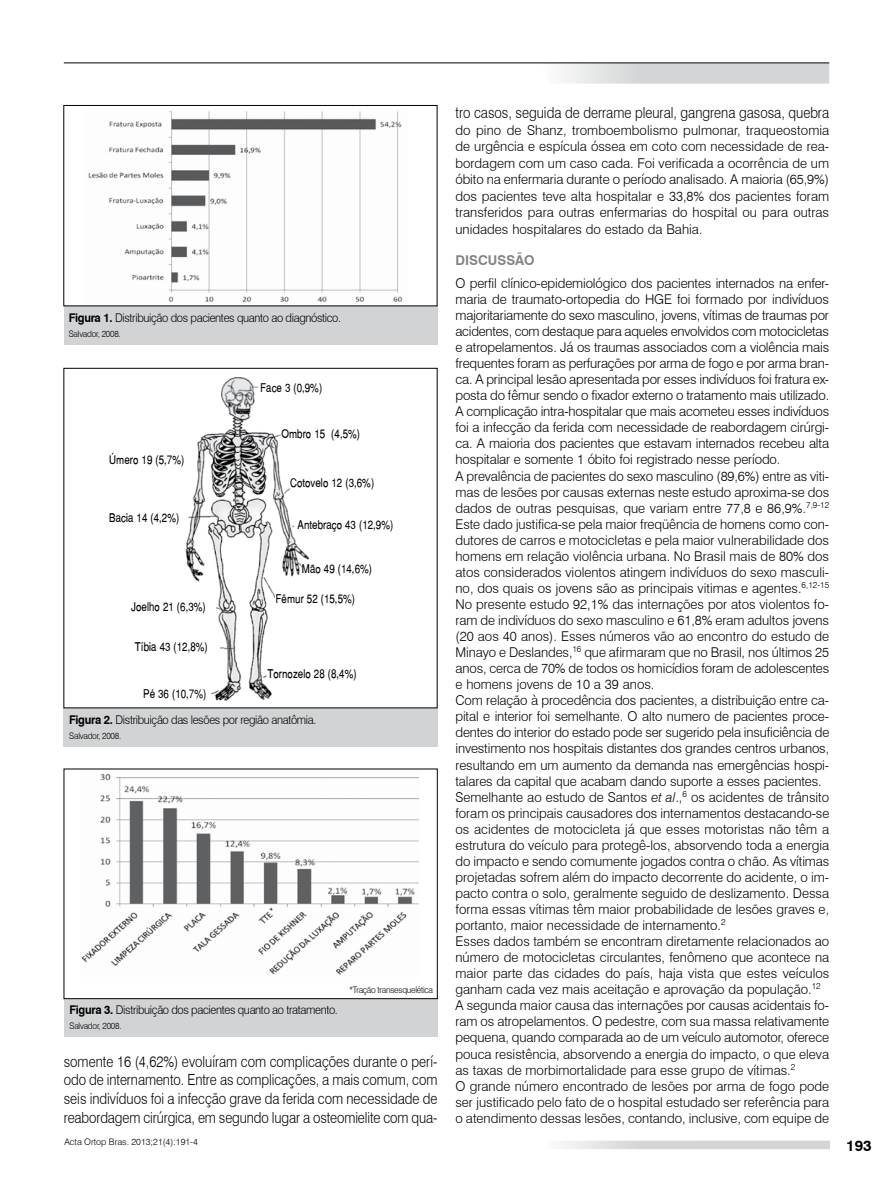
<style>
.page{position:relative;width:893px;height:1191px;background:#fff}
.page>*{position:absolute;margin:0;border:0;box-sizing:border-box;transform-origin:0 0}
.t1{font:300 15.45px/18.8px "Swiss 721 BT";color:#000;text-align:justify;scale:.86 1}
.t2{font:700 15px "Swiss 721 BT";color:#000}
.t3{font:300 13.5px/16px "Swiss 721 BT";letter-spacing:-.005em;color:#000;text-align:justify}
.t4{font:700 13.5px "Swiss 721 BT";color:#808285}
.t5{font:12px "Helvetica Narrow";color:#000}
.t6{font:300 12px "Swiss 721 BT";letter-spacing:-.03em;color:#000;scale:.93 1}
.t7{font:300 9px "Swiss 721 BT";letter-spacing:-.03em;color:#000;scale:.93 1}
.t8{font:300 9px "Swiss 721 BT";color:#000}
.s1{font-weight:700}
.s2{font-style:italic}
</style>
<div class="page">
<svg style="left:563px;top:64px;width:266px;height:20px;background:#d8dadb"></svg>
<svg style="left:563px;top:1140px;width:267px;height:9px"></svg>
<hr style="left:64px;top:63px;width:765px;height:1px;background:#000">
<div style="left:64px;top:306px;width:373px;height:38px;background:#d1d3d4"></div>
<div style="left:64px;top:999px;width:373px;height:37px;background:#d1d3d4"></div>
<img style="left:88px;top:111px;width:315px;height:191px">
<div style="left:63px;top:105px;width:374px;height:201px;border:1px solid #000"></div>
<img style="left:81px;top:774px;width:338px;height:201px">
<div style="left:64px;top:768px;width:374px;height:231px;border:1px solid #000"></div>
<div style="left:63px;top:708px;width:375px;height:38px;background:#d1d3d4"></div>
<img style="left:185px;top:377px;width:124px;height:324px">
<div style="left:260px;top:379px;width:68px;height:16px;background:#fff"></div>
<div style="left:281px;top:425px;width:79px;height:16px;background:#fff"></div>
<div style="left:290px;top:475px;width:84px;height:16px;background:#fff"></div>
<div style="left:298px;top:514px;width:104px;height:20px;background:#fff"></div>
<div style="left:302px;top:560px;width:104px;height:16px;background:#fff"></div>
<div style="left:276px;top:590px;width:104px;height:16px;background:#fff"></div>
<div style="left:267px;top:667px;width:135px;height:13px;background:#fff"></div>
<div style="left:135px;top:640px;width:84px;height:13px;background:#fff"></div>
<div style="left:131px;top:599px;width:85px;height:14px;background:#fff"></div>
<div style="left:109px;top:511px;width:78px;height:13px;background:#fff"></div>
<div style="left:109px;top:449px;width:85px;height:20px;background:#fff"></div>
<div style="left:143px;top:687px;width:68px;height:13px;background:#fff"></div>
<svg style="left:269px;top:906px;width:4px;height:5px"></svg>
<p class="t6" style="left:69px;top:311px;width:294px"><span class="s1">Figura 1.</span> Distribuição dos pacientes quanto ao diagnóstico.</p>
<p class="t7" style="left:69px;top:329px;width:57px">Salvador, 2008.</p>
<p class="t5" style="left:109px;top:452px;width:77px">úmero 19 (5,7%)</p>
<p class="t5" style="left:109px;top:510px;width:72px">Bacia 14 (4,2%)</p>
<p class="t5" style="left:131px;top:599px;width:76px">Joelho 21 (6,3%)</p>
<p class="t5" style="left:135px;top:640px;width:74px">Tíbia 43 (12,8%)</p>
<p class="t5" style="left:143px;top:687px;width:65px">Pé 36 (10,7%)</p>
<p class="t5" style="left:260px;top:380px;width:64px">Face 3 (0,9%)</p>
<p class="t5" style="left:281px;top:426px;width:80px">Ombro 15 (4,5%)</p>
<p class="t5" style="left:290px;top:476px;width:86px">Cotovelo 12 (3,6%)</p>
<p class="t5" style="left:298px;top:517px;width:97px">Antebraço 43 (12,9%)</p>
<p class="t5" style="left:302px;top:561px;width:72px">Mão 49 (14,6%)</p>
<p class="t5" style="left:276px;top:591px;width:81px">Fêmur 52 (15,5%)</p>
<p class="t5" style="left:267px;top:667px;width:91px">Tornozelo 28 (8,4%)</p>
<p class="t6" style="left:69px;top:712px;width:267px"><span class="s1">Figura 2.</span> Distribuição das lesões por região anatômia.</p>
<p class="t7" style="left:69px;top:730px;width:57px">Salvador, 2008.</p>
<p class="t7" style="left:349px;top:984px;width:92px">*Tração transesquelética</p>
<p class="t6" style="left:70px;top:1002px;width:290px"><span class="s1">Figura 3.</span> Distribuição dos pacientes quanto ao tratamento.</p>
<p class="t7" style="left:70px;top:1019px;width:57px">Salvador, 2008.</p>
<p class="t1" style="left:64px;top:1051px;width:436px">somente 16 (4,62%) evoluíram com complicações durante o perí&shy;odo de internamento. Entre as complicações, a mais comum, com seis indivíduos foi a infecção grave da ferida com necessidade de reabordagem cirúrgica, em segundo lugar a osteomielite com qua-</p>
<p class="t8" style="left:64px;top:1136px;width:135px">Acta Ortop Bras. 2013;21(4):191-4</p>
<p class="t1" style="left:455px;top:103px;width:436px">tro casos, seguida de derrame pleural, gangrena gasosa, quebra</p>
<p class="t3" style="left:455px;top:121px;width:375px;line-height:16.5px">do pino de Shanz, tromboembolismo pulmonar, traqueostomia de urgência e espícula óssea em coto com necessidade de rea&shy;bordagem com um caso cada. Foi verificada a ocorrência de um óbito na enfermaria durante o período analisado. A maioria (65,9%) dos pacientes teve alta hospitalar e 33,8% dos pacientes foram transferidos para outras enfermarias do hospital ou para outras unidades hospitalares do estado da Bahia.</p>
<p class="t4" style="left:455px;top:252px;width:81px">DISCUSSÃO</p>
<p class="t3" style="left:455px;top:275px;width:375px;text-align:left">O perfil clínico-epidemiológico dos pacientes internados na enfer&shy;maria de traumato-ortopedia do HGE foi formado por indivíduos majoritariamente do sexo masculino, jovens, vítimas de traumas por acidentes, com destaque para aqueles envolvidos com motocicletas e atropelamentos. Já os traumas associados com a violência mais frequentes foram as perfurações por arma de fogo e por arma bran&shy;ca. A principal lesão apresentada por esses indivíduos foi fratura ex&shy;posta do fêmur sendo o fixador externo o tratamento mais utilizado.<br>A complicação intra-hospitalar que mais acometeu esses indivíduos foi a infecção da ferida com necessidade de reabordagem cirúrgi&shy;ca. A maioria dos pacientes que estavam internados recebeu alta hospitalar e somente 1 óbito foi registrado nesse período.<br>A prevalência de pacientes do sexo masculino (89,6%) entre as viti&shy;mas de lesões por causas externas neste estudo aproxima-se dos dados de outras pesquisas, que variam entre 77,8 e 86,9%.<sup>7,9-12<br></sup>Este dado justifica-se pela maior freqüência de homens como con&shy;dutores de carros e motocicletas e pela maior vulnerabilidade dos homens em relação violência urbana. No Brasil mais de 80% dos atos considerados violentos atingem indivíduos do sexo masculi&shy;no, dos quais os jovens são as principais vitimas e agentes.<sup>6,12-15<br></sup>No presente estudo 92,1% das internações por atos violentos fo&shy;ram de indivíduos do sexo masculino e 61,8% eram adultos jovens (20 aos 40 anos). Esses números vão ao encontro do estudo de Minayo e Deslandes,<sup>16</sup> que afirmaram que no Brasil, nos últimos 25 anos, cerca de 70% de todos os homicídios foram de adolescentes e homens jovens de 10 a 39 anos.<br>Com relação à procedência dos pacientes, a distribuição entre ca&shy;pital e interior foi semelhante. O alto numero de pacientes proce&shy;dentes do interior do estado pode ser sugerido pela insuficiência de investimento nos hospitais distantes dos grandes centros urbanos, resultando em um aumento da demanda nas emergências hospi&shy;talares da capital que acabam dando suporte a esses pacientes.<br>Semelhante ao estudo de Santos <span class="s2">et al</span>.,<sup>6</sup> os acidentes de trânsito foram os principais causadores dos internamentos destacando-se os acidentes de motocicleta já que esses motoristas não têm a estrutura do veículo para protegê-los, absorvendo toda a energia do impacto e sendo comumente jogados contra o chão. As vítimas projetadas sofrem além do impacto decorrente do acidente, o im&shy;pacto contra o solo, geralmente seguido de deslizamento. Dessa forma essas vítimas têm maior probabilidade de lesões graves e, portanto, maior necessidade de internamento.<sup>2<br></sup>Esses dados também se encontram diretamente relacionados ao número de motocicletas circulantes, fenômeno que acontece na maior parte das cidades do país, haja vista que estes veículos ganham cada vez mais aceitação e aprovação da população.<sup>12<br></sup>A segunda maior causa das internações por causas acidentais fo&shy;ram os atropelamentos. O pedestre, com sua massa relativamente pequena, quando comparada ao de um veículo automotor, oferece pouca resistência, absorvendo a energia do impacto, o que eleva as taxas de morbimortalidade para esse grupo de vítimas.<sup>2<br></sup>O grande número encontrado de lesões por arma de fogo pode ser justificado pelo fato de o hospital estudado ser referência para o atendimento dessas lesões, contando, inclusive, com equipe de</p>
<p class="t2" style="left:846px;top:1136px;width:27px">193</p>
</div>
